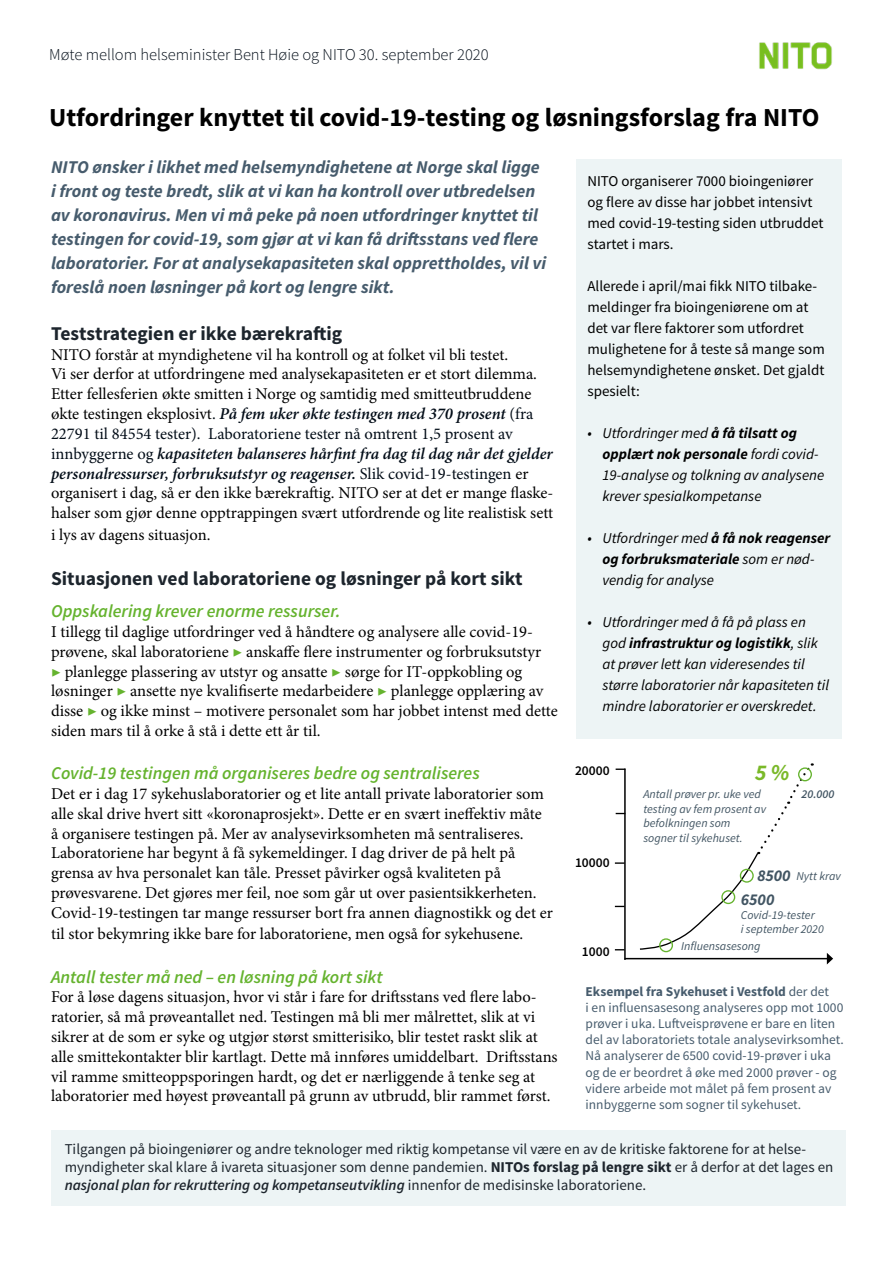
<style>
.page{position:relative;width:893px;height:1263px;background:#fff}
.page>*{position:absolute;margin:0;border:0;box-sizing:border-box;transform-origin:0 0}
.t1{font:700 25.95px "Source Sans Pro";color:#000}
.t2{font:italic 700 22.5px "Source Sans Pro";color:#7ab929}
.t3{font:700 19.5px "Source Sans Pro";color:#1d252d}
.t4{font:italic 700 18px/24px "Source Sans Pro";color:#475c6d}
.Mellomtittel_grønn{font:italic 600 18px "Source Sans Pro";color:#65b32e}
.Mellomtittel_grønn-2{font:16.5px/19.8px "Minion Pro";color:#000}
.t5{font:300 16.5px "Source Sans Pro";color:#030d18}
.t6{font:italic 700 16.5px "Source Sans Pro";color:#425563}
.t7{font:italic 15px/21px "Source Sans Pro";color:#000}
.t8{font:15px/18px "Source Sans Pro";color:#1d252d}
.t9{font:15px/21px "Source Sans Pro";color:#000}
.t10{font:13.5px/16.2px "Source Sans Pro";color:#475c6d}
.t11{font:600 13.5px "Source Sans Pro";color:#000}
.t12{font:italic 12px/14.4px "Source Sans Pro";color:#425563}
.t13{font:italic 600 12px "Source Sans Pro";color:#425563}
.s1{color:#030d18}
.s2{font-weight:600;font-style:italic;color:#030d18}
.s3{font-weight:700;color:#65b32e}
.s4{font-weight:700}
.s5{font-weight:600;font-style:italic}
</style>
<div class="page">
<div style="left:577px;top:160px;width:265px;height:579px;background:#edf4f5"></div>
<img style="left:759px;top:42px;width:73px;height:28px">
<div style="left:51px;top:1130px;width:795px;height:75px;background:#edf4f5"></div>
<hr style="left:625px;top:958px;width:202px;height:1px;background:#000">
<svg style="left:827px;top:953px;width:6px;height:11px"></svg>
<hr style="left:624px;top:768px;width:2px;height:192px;background:#000">
<svg style="left:615px;top:862px;width:10px;height:2px"></svg>
<svg style="left:616px;top:768px;width:9px;height:2px"></svg>
<div style="left:659px;top:938px;width:14px;height:14px;border:1px solid #65b32e;border-radius:50%"></div>
<svg style="left:640px;top:763px;width:173px;height:187px"></svg>
<div style="left:798px;top:767px;width:14px;height:14px;border:1px solid #65b32e;border-radius:50%"></div>
<p class="t5" style="left:49px;top:45px;width:441px">Møte mellom helseminister Bent Høie og NITO 30. september 2020</p>
<p class="t1" style="left:49px;top:101px;width:772px">Utfordringer knyttet til covid-19-testing og løsningsforslag fra NITO</p>
<p class="t4" style="left:51px;top:155px;width:497px">NITO ønsker i likhet med helsemyndighetene at Norge skal ligge i front og teste bredt, slik at vi kan ha kontroll over utbredelsen av koronavirus. Men vi må peke på noen utfordringer knyttet til testingen for covid-19, som gjør at vi kan få driftsstans ved flere laboratorier. For at analysekapasiteten skal opprettholdes, vil vi foreslå noen løsninger på kort og lengre sikt.</p>
<p class="t3" style="left:51px;top:321px;width:293px">Teststrategien er ikke bærekraftig</p>
<p class="Mellomtittel_grønn-2" style="left:51px;top:345px;width:459px">NITO forstår at myndighetene vil ha kontroll og at folket vil bli testet.</p>
<p class="Mellomtittel_grønn-2" style="left:51px;top:364px;width:504px">Vi ser derfor at utfordringene med analysekapasiteten er et stort dilemma.<br>Etter fellesferien økte smitten i Norge og samtidig med smitteutbruddene økte testingen eksplosivt<span class="s1">.</span> <span class="s2">På fem uker økte testingen med 370 prosent</span> <span class="s1">(fra 22791 til 84554 tester). Laboratoriene tester nå omtrent 1,5 prosent av innbyggerne og</span> <span class="s2">kapasiteten balanseres hårfint fra dag til dag når det gjelder personalressurser, forbruksutstyr og reagenser.</span> <span class="s1">Slik covid-19-testingen</span> er organisert i dag, så er den ikke bærekraftig. NITO ser at det er mange flaske&shy;halser som gjør denne opptrappingen svært utfordrende og lite realistisk sett</p>
<p class="Mellomtittel_grønn-2" style="left:51px;top:525px;width:161px">i lys av dagens situasjon.</p>
<p class="t3" style="left:51px;top:566px;width:473px">Situasjonen ved laboratoriene og løsninger på kort sikt</p>
<p class="Mellomtittel_grønn" style="left:51px;top:600px;width:291px">Oppskalering krever enorme ressurser.</p>
<p class="Mellomtittel_grønn-2" style="left:51px;top:622px;width:508px">I tillegg til daglige utfordringer ved å håndtere og analysere alle covid-19- prøvene, skal laboratoriene <span class="s3">▶</span> anskaffe flere instrumenter og forbruksutstyr<br><span class="s3">▶</span> planlegge plassering av utstyr og ansatte <span class="s3">▶</span> sørge for IT-oppkobling og løsninger <span class="s3">▶</span> ansette nye kvalifiserte medarbeidere <span class="s3">▶</span> planlegge opplæring av disse <span class="s3">▶</span> og ikke minst – motivere personalet som har jobbet intenst med dette siden mars til å orke å stå i dette ett år til.</p>
<p class="Mellomtittel_grønn" style="left:51px;top:762px;width:430px">Covid-19 testingen må organiseres bedre og sentraliseres</p>
<p class="Mellomtittel_grønn-2" style="left:51px;top:784px;width:503px">Det er i dag 17 sykehuslaboratorier og et lite antall private laboratorier som alle skal drive hvert sitt «koronaprosjekt». Dette er en svært ineffektiv måte å organisere testingen på. Mer av analysevirksomheten må sentraliseres.<br>Laboratoriene har begynt å få sykemeldinger. I dag driver de på helt på grensa av hva personalet kan tåle. Presset påvirker også kvaliteten på prøvesvarene. Det gjøres mer feil, noe som går ut over pasientsikkerheten.<br>Covid-19-testingen tar mange ressurser bort fra annen diagnostikk og det er</p>
<p class="Mellomtittel_grønn-2" style="left:51px;top:924px;width:474px">til stor bekymring ikke bare for laboratoriene, men også for sykehusene.</p>
<p class="Mellomtittel_grønn" style="left:51px;top:965px;width:333px">Antall tester må ned – en løsning på kort sikt</p>
<p class="Mellomtittel_grønn-2" style="left:51px;top:987px;width:508px">For å løse dagens situasjon, hvor vi står i fare for driftsstans ved flere labo&shy;ratorier, så må prøveantallet ned. Testingen må bli mer målrettet, slik at vi sikrer at de som er syke og utgjør størst smitterisiko, blir testet raskt slik at alle smittekontakter blir kartlagt. Dette må innføres umiddelbart. Driftsstans vil ramme smitteoppsporingen hardt, og det er nærliggende å tenke seg at laboratorier med høyest prøveantall på grunn av utbrudd, blir rammet først.</p>
<p class="t9" style="left:587px;top:171px;width:238px">NITO organiserer 7000 bioingeniører og flere av disse har jobbet intensivt med covid-19-testing siden utbruddet startet i mars.</p>
<p class="t9" style="left:587px;top:276px;width:239px">Allerede i april/mai fikk NITO tilbake&shy;meldinger fra bioingeniørene om at det var flere faktorer som utfordret mulighetene for å teste så mange som helsemyndighetene ønsket. Det gjaldt spesielt:</p>
<p class="t7" style="left:602px;top:423px;width:223px;text-indent:-15px">• Utfordringer med <span class="s4">å få tilsatt og opplært nok personale</span> fordi covid-19-analyse og tolkning av analysene krever spesialkompetanse</p>
<p class="t7" style="left:602px;top:528px;width:229px;text-indent:-15px">• Utfordringer med <span class="s4">å få nok reagenser og forbruksmateriale</span> som er nød&shy;vendig for analyse</p>
<p class="t7" style="left:602px;top:612px;width:228px;text-indent:-15px">• Utfordringer med å få på plass en god <span class="s4">infrastruktur og logistikk</span>, slik at prøver lett kan videresendes til større laboratorier når kapasiteten til mindre laboratorier er overskredet.</p>
<p class="t2" style="left:755px;top:758px;width:36px">5 %</p>
<p class="t11" style="left:575px;top:762px;width:36px">20000</p>
<p class="t12" style="left:643px;top:787px;width:124px">Antall prøver pr. uke ved testing av fem prosent av</p>
<p class="t12" style="left:643px;top:816px;width:89px">befolkningen som</p>
<p class="t12" style="left:643px;top:830px;width:101px">sogner til sykehuset.</p>
<p class="t13" style="left:802px;top:787px;width:34px">20.000</p>
<p class="t11" style="left:575px;top:854px;width:36px">10000</p>
<p class="t6" style="left:757px;top:865px;width:35px">8500</p>
<p class="t12" style="left:796px;top:868px;width:46px">Nytt krav</p>
<p class="t6" style="left:741px;top:889px;width:35px">6500</p>
<p class="t12" style="left:741px;top:908px;width:84px">Covid-19-tester<br>i september 2020</p>
<p class="t12" style="left:681px;top:939px;width:81px">Influensasesong</p>
<p class="t11" style="left:582px;top:942px;width:29px">1000</p>
<p class="t10" style="left:586px;top:983px;width:260px"><span class="s4">Eksempel fra Sykehuset i Vestfold</span> der det<br>i en influensasesong analyseres opp mot 1000 prøver i uka. Luftveisprøvene er bare en liten del av laboratoriets totale analysevirksomhet.<br>Nå analyserer de 6500 covid-19-prøver i uka og de er beordret å øke med 2000 prøver - og videre arbeide mot målet på fem prosent av innbyggerne som sogner til sykehuset.</p>
<p class="t8" style="left:65px;top:1140px;width:743px">Tilgangen på bioingeniører og andre teknologer med riktig kompetanse vil være en av de kritiske faktorene for at helse-</p>
<p class="t8" style="left:65px;top:1158px;width:770px">myndigheter skal klare å ivareta situasjoner som denne pandemien. <span class="s4">NITOs forslag på lengre sikt</span> er å derfor at det lages en <span class="s5">nasjonal plan for rekruttering og kompetanseutvikling</span> innenfor de medisinske laboratoriene.</p>
</div>
